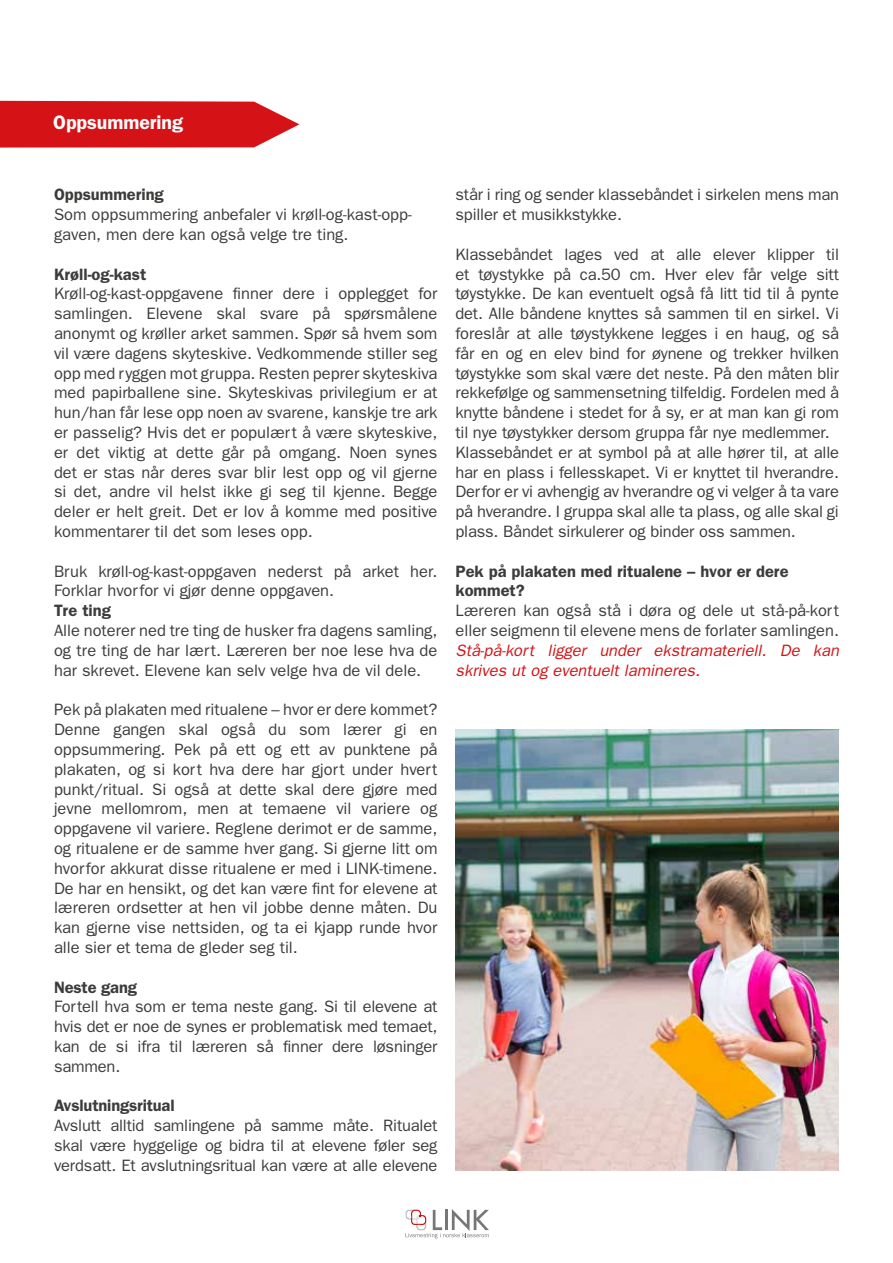
<style>
.page{position:relative;width:893px;height:1263px;background:#fff}
.page>*{position:absolute;margin:0;border:0;box-sizing:border-box;transform-origin:0 0}
.t1{font:600 19.5px "Franklin Gothic";color:#fff}
.t2{font:16.5px/19.8px "Franklin Gothic";letter-spacing:-.01em;color:#3c3c3b}
.t3{font:600 16.5px/19.8px "Franklin Gothic";color:#3c3c3b}
.t4{font:italic 16.5px/19.8px "Franklin Gothic";color:#d51317}
</style>
<div class="page">
<svg style="left:405px;top:1209px;width:84px;height:29px"></svg>
<svg style="left:0;top:101px;width:299px;height:47px;background:#d8282b"></svg>
<img style="left:455px;top:729px;width:384px;height:441px">
<p class="t1" style="left:53px;top:111px;width:131px">Oppsummering</p>
<p class="t3" style="left:54px;top:184px;width:111px">Oppsummering</p>
<p class="t2" style="left:54px;top:204px;width:359px">Som oppsummering anbefaler vi krøll-og-kast-opp&shy;gaven, men dere kan også velge tre ting.</p>
<p class="t3" style="left:54px;top:264px;width:94px">Krøll-og-kast</p>
<p class="t2" style="left:54px;top:284px;width:385px;text-align:justify">Krøll-og-kast-oppgavene finner dere i opplegget for samlingen. Elevene skal svare på spørsmålene anonymt og krøller arket sammen. Spør så hvem som vil være dagens skyteskive. Vedkommende stiller seg opp med ryggen mot gruppa. Resten peprer skyteskiva med papirballene sine. Skyteskivas privilegium er at hun/han får lese opp noen av svarene, kanskje tre ark er passelig? Hvis det er populært å være skyteskive, er det viktig at dette går på omgang. Noen synes det er stas når deres svar blir lest opp og vil gjerne si det, andre vil helst ikke gi seg til kjenne. Begge deler er helt greit. Det er lov å komme med positive kommentarer til det som leses opp.</p>
<p class="t2" style="left:54px;top:561px;width:385px">Bruk krøll-og-kast-oppgaven nederst på arket her.<br>Forklar hvorfor vi gjør denne oppgaven.</p>
<p class="t3" style="left:54px;top:600px;width:59px">Tre ting</p>
<p class="t2" style="left:54px;top:620px;width:385px;text-align:justify">Alle noterer ned tre ting de husker fra dagens samling, og tre ting de har lært. Læreren ber noe lese hva de har skrevet. Elevene kan selv velge hva de vil dele.</p>
<p class="t2" style="left:54px;top:699px;width:385px;text-align:justify">Pek på plakaten med ritualene – hvor er dere kommet?<br>Denne gangen skal også du som lærer gi en oppsummering. Pek på ett og ett av punktene på plakaten, og si kort hva dere har gjort under hvert punkt/ritual. Si også at dette skal dere gjøre med jevne mellomrom, men at temaene vil variere og oppgavene vil variere. Reglene derimot er de samme, og ritualene er de samme hver gang. Si gjerne litt om hvorfor akkurat disse ritualene er med i LINK-timene.<br>De har en hensikt, og det kan være fint for elevene at læreren ordsetter at hen vil jobbe denne måten. Du kan gjerne vise nettsiden, og ta ei kjapp runde hvor alle sier et tema de gleder seg til.</p>
<p class="t3" style="left:54px;top:976px;width:84px">Neste gang</p>
<p class="t2" style="left:54px;top:996px;width:385px;text-align:justify">Fortell hva som er tema neste gang. Si til elevene at hvis det er noe de synes er problematisk med temaet, kan de si ifra til læreren så finner dere løsninger sammen.</p>
<p class="t3" style="left:54px;top:1095px;width:122px">Avslutningsritual</p>
<p class="t2" style="left:54px;top:1115px;width:385px;text-align:justify">Avslutt alltid samlingene på samme måte. Ritualet skal være hyggelige og bidra til at elevene føler seg verdsatt. Et avslutningsritual kan være at alle elevene</p>
<p class="t2" style="left:455px;top:185px;width:385px">står i ring og sender klassebåndet i sirkelen mens man spiller et musikkstykke.</p>
<p class="t2" style="left:455px;top:244px;width:385px">Klassebåndet lages ved at alle elever klipper til et tøystykke på ca.50 cm. Hver elev får velge sitt tøystykke. De kan eventuelt også få litt tid til å pynte det. Alle båndene knyttes så sammen til en sirkel. Vi foreslår at alle tøystykkene legges i en haug, og så får en og en elev bind for øynene og trekker hvilken tøystykke som skal være det neste. På den måten blir rekkefølge og sammensetning tilfeldig. Fordelen med å knytte båndene i stedet for å sy, er at man kan gi rom til nye tøystykker dersom gruppa får nye medlemmer.<br>Klassebåndet er at symbol på at alle hører til, at alle har en plass i fellesskapet. Vi er knyttet til hverandre.<br>Derfor er vi avhengig av hverandre og vi velger å ta vare på hverandre. I gruppa skal alle ta plass, og alle skal gi plass. Båndet sirkulerer og binder oss sammen.</p>
<p class="t3" style="left:455px;top:561px;width:335px">Pek på plakaten med ritualene – hvor er dere kommet?</p>
<p class="t2" style="left:455px;top:600px;width:385px">Læreren kan også stå i døra og dele ut stå-på-kort eller seigmenn til elevene mens de forlater samlingen.</p>
<p class="t4" style="left:455px;top:640px;width:385px">Stå-på-kort ligger under ekstramateriell. De kan skrives ut og eventuelt lamineres.</p>
</div>
